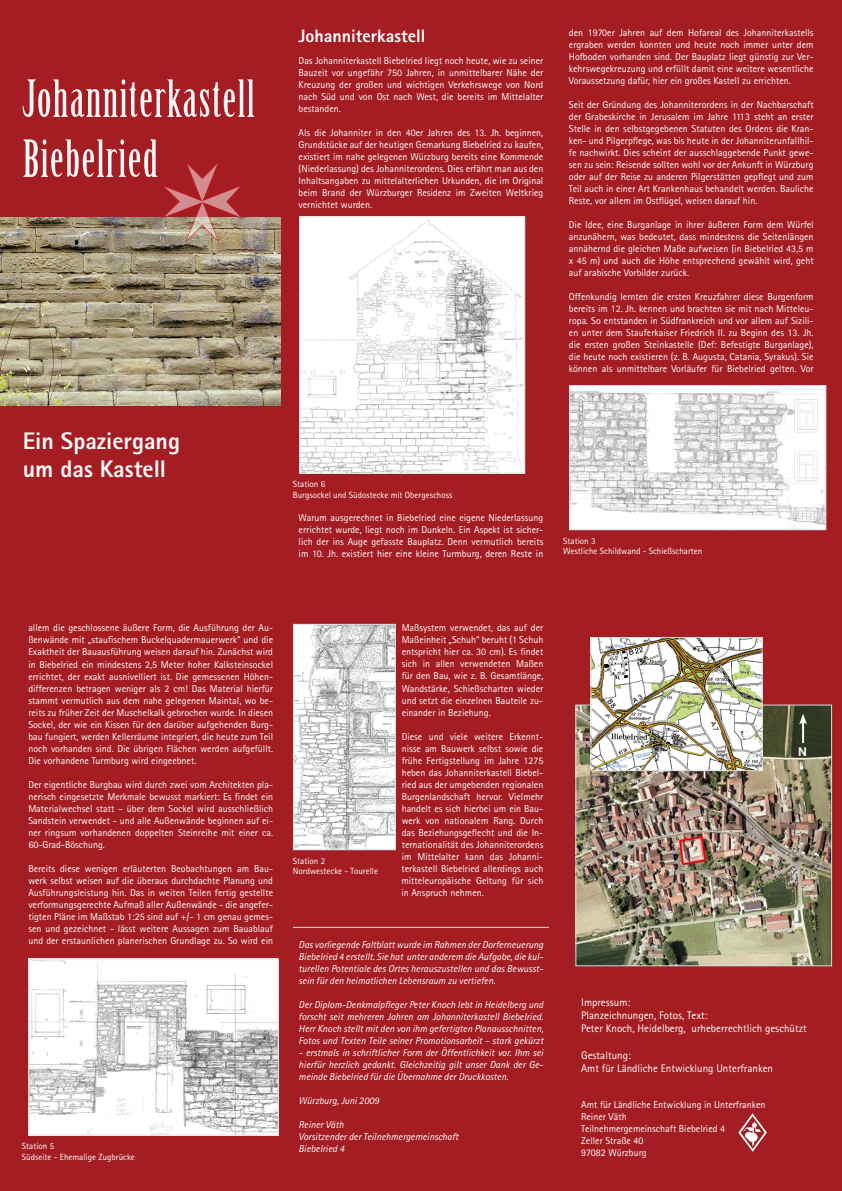
<style>
.page{position:relative;width:842px;height:1191px;background:#a41d23}
.page>*{position:absolute;margin:0;border:0;box-sizing:border-box;transform-origin:0 0}
.t1{font:50px/60px "Birch Std";letter-spacing:.03em;color:#f6f6f6}
.t2{font:800 24px/28.8px "Rotis Sans Serif";color:#f8f8f8}
.t3{font:800 18px "Rotis Sans Serif";color:#fff}
.t4{font:700 12px "Helvetica";color:#fff}
.t5{font:11px/13.2px "Rotis Sans Serif";color:#fff}
.t6{font:10px/12px "Rotis Sans Serif";color:#fff;text-align:justify}
.t7{font:italic 10px/12px "Rotis Sans Serif";color:#fff;text-align:justify}
.t8{font:9px/10.8px "Rotis Sans Serif";color:#fff}
</style>
<div class="page">
<img style="left:0;top:218px;width:281px;height:187px">
<img style="left:295px;top:626px;width:99px;height:222px">
<div style="left:293px;top:624px;width:103px;height:226px;border:1px solid #d9dadb"></div>
<img style="left:30px;top:960px;width:247px;height:173px">
<div style="left:28px;top:958px;width:251px;height:177px;border:1px solid #d9dadb"></div>
<img style="left:301px;top:218px;width:222px;height:254px">
<div style="left:299px;top:216px;width:226px;height:258px;border:1px solid #d9dadb"></div>
<img style="left:571px;top:387px;width:253px;height:141px">
<div style="left:569px;top:385px;width:257px;height:145px;border:1px solid #d9dadb"></div>
<img style="left:577px;top:706px;width:253px;height:258px">
<div style="left:575px;top:704px;width:257px;height:262px;border:1px solid #d9dadb"></div>
<img style="left:592px;top:639px;width:168px;height:130px">
<div style="left:590px;top:637px;width:172px;height:134px;border:1px solid #d9dadb"></div>
<hr style="left:802px;top:720px;width:2px;height:23px;background:#fff">
<svg style="left:799px;top:713px;width:8px;height:11px"></svg>
<img style="left:738px;top:1113px;width:29px;height:39px">
<hr style="left:293px;top:926px;width:256px;height:1px;background:#d9dadb">
<svg style="left:161px;top:161px;width:82px;height:82px"></svg>
<h1 class="t1" style="left:23px;top:70px;width:233px">Johanniterkastell<br>Biebelried</h1>
<h2 class="t2" style="left:23px;top:426px;width:159px">Ein Spaziergang um das Kastell</h2>
<h3 class="t3" style="left:299px;top:25px;width:128px">Johanniterkastell</h3>
<p class="t6" style="left:299px;top:55px;width:246px">Das Johanniterkastell Biebelried liegt noch heute, wie zu seiner Bauzeit vor ungefähr 750 Jahren, in unmittelbarer Nähe der Kreuzung der großen und wichtigen Verkehrswege von Nord nach Süd und von Ost nach West, die bereits im Mittelalter bestanden.</p>
<p class="t6" style="left:299px;top:127px;width:246px">Als die Johanniter in den 40er Jahren des 13. Jh. beginnen, Grundstücke auf der heutigen Gemarkung Biebelried zu kaufen, existiert im nahe gelegenen Würzburg bereits eine Kommende (Niederlassung) des Johanniterordens. Dies erfährt man aus den Inhaltsangaben zu mittelalterlichen Urkunden, die im Original beim Brand der Würzburger Residenz im Zweiten Weltkrieg vernichtet wurden.</p>
<p class="t6" style="left:569px;top:27px;width:246px">den 1970er Jahren auf dem Hofareal des Johanniterkastells ergraben werden konnten und heute noch immer unter dem Hofboden vorhanden sind. Der Bauplatz liegt günstig zur Ver&shy;kehrswegekreuzung und erfüllt damit eine weitere wesentliche Voraussetzung dafür, hier ein großes Kastell zu errichten.</p>
<p class="t6" style="left:569px;top:99px;width:246px">Seit der Gründung des Johanniterordens in der Nachbarschaft der Grabeskirche in Jerusalem im Jahre 1113 steht an erster Stelle in den selbstgegebenen Statuten des Ordens die Kran&shy;ken- und Pilgerpflege, was bis heute in der Johanniterunfallhil&shy;fe nachwirkt. Dies scheint der ausschlaggebende Punkt gewe&shy;sen zu sein: Reisende sollten wohl vor der Ankunft in Würzburg oder auf der Reise zu anderen Pilgerstätten gepflegt und zum Teil auch in einer Art Krankenhaus behandelt werden. Bauliche Reste, vor allem im Ostflügel, weisen darauf hin.</p>
<p class="t6" style="left:569px;top:219px;width:246px">Die Idee, eine Burganlage in ihrer äußeren Form dem Würfel anzunähern, was bedeutet, dass mindestens die Seitenlängen annähernd die gleichen Maße aufweisen (in Biebelried 43,5 m x 45 m) und auch die Höhe entsprechend gewählt wird, geht auf arabische Vorbilder zurück.</p>
<p class="t6" style="left:569px;top:291px;width:246px">Offenkundig lernten die ersten Kreuzfahrer diese Burgenform bereits im 12. Jh. kennen und brachten sie mit nach Mitteleu&shy;ropa. So entstanden in Südfrankreich und vor allem auf Sizili&shy;en unter dem Stauferkaiser Friedrich II. zu Beginn des 13. Jh. die ersten großen Steinkastelle (Def: Befestigte Burganlage), die heute noch existieren (z. B. Augusta, Catania, Syrakus). Sie können als unmittelbare Vorläufer für Biebelried gelten. Vor</p>
<p class="t8" style="left:293px;top:478px;width:161px">Station 6<br>Burgsockel und Südostecke mit Obergeschoss</p>
<p class="t6" style="left:299px;top:511px;width:246px">Warum ausgerechnet in Biebelried eine eigene Niederlassung errichtet wurde, liegt noch im Dunkeln. Ein Aspekt ist sicher&shy;lich der ins Auge gefasste Bauplatz. Denn vermutlich bereits im 10. Jh. existiert hier eine kleine Turmburg, deren Reste in</p>
<p class="t8" style="left:563px;top:535px;width:141px">Station 3<br>Westliche Schildwand - Schießscharten</p>
<p class="t6" style="left:28px;top:622px;width:246px">allem die geschlossene äußere Form, die Ausführung der Au&shy;ßenwände mit „staufischem Buckelquadermauerwerk“ und die Exaktheit der Bauausführung weisen darauf hin. Zunächst wird in Biebelried ein mindestens 2,5 Meter hoher Kalksteinsockel errichtet, der exakt ausnivelliert ist. Die gemessenen Höhen&shy;differenzen betragen weniger als 2 cm! Das Material hierfür stammt vermutlich aus dem nahe gelegenen Maintal, wo be&shy;reits zu früher Zeit der Muschelkalk gebrochen wurde. In diesen Sockel, der wie ein Kissen für den darüber aufgehenden Burg&shy;bau fungiert, werden Kellerräume integriert, die heute zum Teil noch vorhanden sind. Die übrigen Flächen werden aufgefüllt.<br>Die vorhandene Turmburg wird eingeebnet.</p>
<p class="t6" style="left:28px;top:778px;width:246px">Der eigentliche Burgbau wird durch zwei vom Architekten pla&shy;nerisch eingesetzte Merkmale bewusst markiert: Es findet ein Materialwechsel statt – über dem Sockel wird ausschließlich Sandstein verwendet - und alle Außenwände beginnen auf ei&shy;ner ringsum vorhandenen doppelten Steinreihe mit einer ca.<br>60-Grad-Böschung.</p>
<p class="t6" style="left:28px;top:862px;width:246px">Bereits diese wenigen erläuterten Beobachtungen am Bau&shy;werk selbst weisen auf die überaus durchdachte Planung und Ausführungsleistung hin. Das in weiten Teilen fertig gestellte verformungsgerechte Aufmaß aller Außenwände - die angefer&shy;tigten Pläne im Maßstab 1:25 sind auf +/- 1 cm genau gemes&shy;sen und gezeichnet - lässt weitere Aussagen zum Bauablauf und der erstaunlichen planerischen Grundlage zu. So wird ein</p>
<p class="t8" style="left:22px;top:1140px;width:114px">Station 5<br>Südseite - Ehemalige Zugbrücke</p>
<p class="t8" style="left:293px;top:855px;width:87px">Station 2<br>Nordwestecke - Tourelle</p>
<p class="t6" style="left:402px;top:622px;width:143px">Maßsystem verwendet, das auf der Maßeinheit „Schuh“ beruht (1 Schuh entspricht hier ca. 30 cm). Es findet sich in allen verwendeten Maßen für den Bau, wie z. B. Gesamtlänge, Wandstärke, Schießscharten wieder und setzt die einzelnen Bauteile zu&shy;einander in Beziehung.</p>
<p class="t6" style="left:401px;top:730px;width:143px">Diese und viele weitere Erkennt&shy;nisse am Bauwerk selbst sowie die frühe Fertigstellung im Jahre 1275 heben das Johanniterkastell Biebel&shy;ried aus der umgebenden regionalen Burgenlandschaft hervor. Vielmehr handelt es sich hierbei um ein Bau&shy;werk von nationalem Rang. Durch das Beziehungsgeflecht und die In&shy;ternationalität des Johanniterordens im Mittelalter kann das Johanni&shy;terkastell Biebelried allerdings auch mitteleuropäische Geltung für sich in Anspruch nehmen.</p>
<p class="t7" style="left:299px;top:939px;width:246px">Das vorliegende Faltblatt wurde im Rahmen der Dorferneuerung Biebelried 4 erstellt. Sie hat unter anderem die Aufgabe, die kul&shy;turellen Potentiale des Ortes herauszustellen und das Bewusst&shy;sein für den heimatlichen Lebensraum zu vertiefen.</p>
<p class="t7" style="left:299px;top:999px;width:246px">Der Diplom-Denkmalpfleger Peter Knoch lebt in Heidelberg und forscht seit mehreren Jahren am Johanniterkastell Biebelried.<br>Herr Knoch stellt mit den von ihm gefertigten Planausschnitten, Fotos und Texten Teile seiner Promotionsarbeit - stark gekürzt</p>
<p class="t7" style="left:299px;top:1047px;width:246px">- erstmals in schriftlicher Form der Öffentlichkeit vor. Ihm sei hierfür herzlich gedankt. Gleichzeitig gilt unser Dank der Ge&shy;meinde Biebelried für die Übernahme der Druckkosten.</p>
<p class="t7" style="left:299px;top:1095px;width:82px">Würzburg, Juni 2009</p>
<p class="t7" style="left:299px;top:1119px;width:161px;text-align:left">Reiner Väth<br>Vorsitzender der Teilnehmergemeinschaft<br>Biebelried 4</p>
<p class="t4" style="left:798px;top:741px;width:10px">N</p>
<p class="t5" style="left:581px;top:995px;width:227px">Impressum:<br>Planzeichnungen, Fotos, Text:<br>Peter Knoch, Heidelberg, urheberrechtlich geschützt</p>
<p class="t5" style="left:581px;top:1048px;width:193px">Gestaltung:<br>Amt für Ländliche Entwicklung Unterfranken</p>
<p class="t6" style="left:581px;top:1098px;width:186px;text-align:left">Amt für Ländliche Entwicklung in Unterfranken<br>Reiner Väth<br>Teilnehmergemeinschaft Biebelried 4<br>Zeller Straße 40<br>97082 Würzburg</p>
</div>
